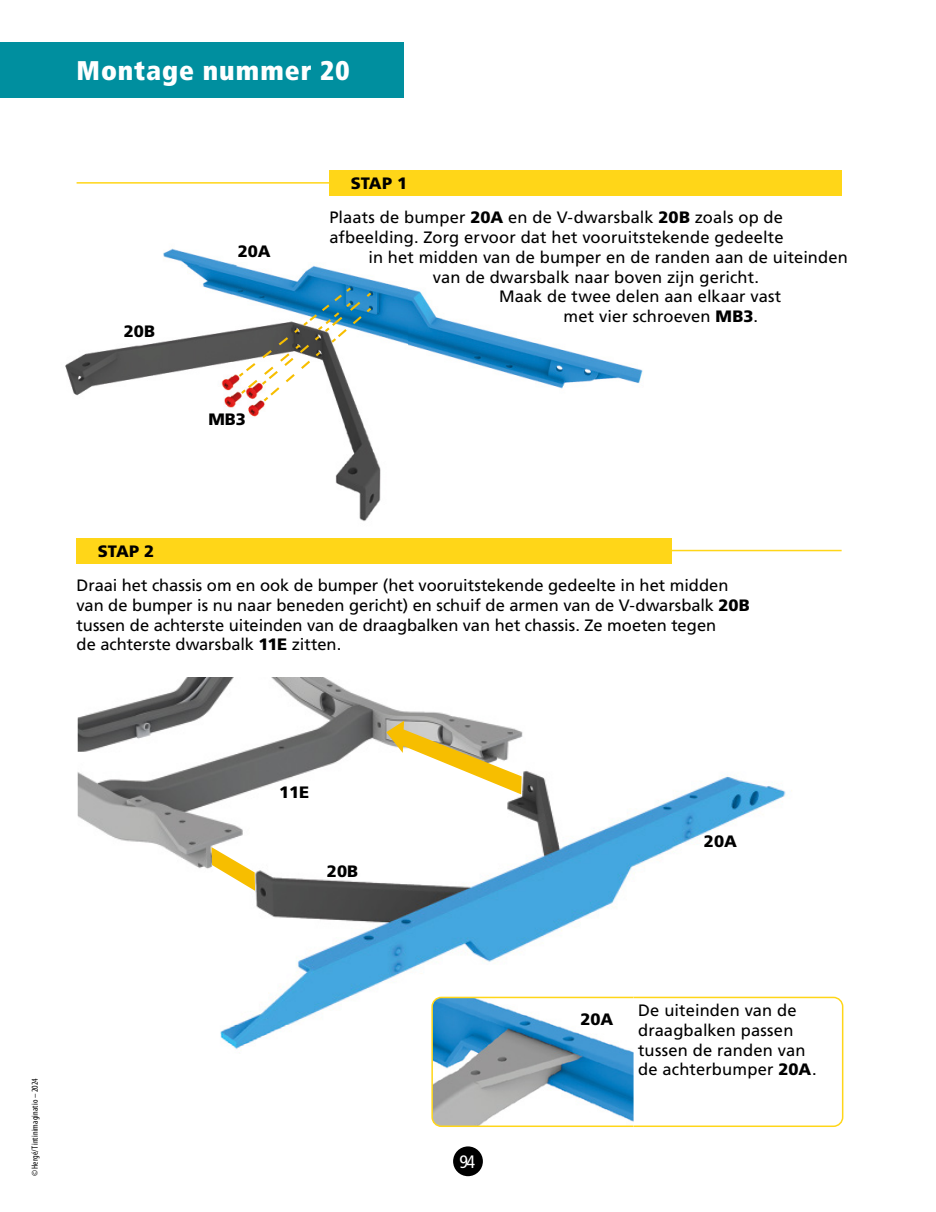
<style>
.page{position:relative;width:936px;height:1212px;background:#fff}
.page>*{position:absolute;margin:0;border:0;box-sizing:border-box;transform-origin:0 0}
.t1{font:900 condensed 27px "Frutiger LT Std";letter-spacing:.035em;color:#fff}
.t2{font:condensed 18px "Frutiger LT Std";color:#fff}
.t3{font:16.5px/19.8px "Frutiger LT Std";color:#000}
.t4{font:900 16.5px "Frutiger LT Std";color:#000}
.t5{font:condensed 9px "Myriad Pro";letter-spacing:.02em;color:#000}
.s1{font-weight:900}
</style>
<div class="page">
<img style="left:78px;top:677px;width:714px;height:348px">
<img style="left:220px;top:1025px;width:67px;height:24px">
<svg style="left:430px;top:996px;width:414px;height:131px"></svg>
<svg style="left:386px;top:721px;width:135px;height:73px"></svg>
<svg style="left:211px;top:847px;width:44px;height:44px"></svg>
<img style="left:65px;top:182px;width:578px;height:339px">
<svg style="left:236px;top:285px;width:137px;height:118px"></svg>
<hr style="left:77px;top:182px;width:583px;height:2px;background:#ffd618">
<div style="left:329px;top:170px;width:513px;height:26px;background:#ffd618"></div>
<hr style="left:221px;top:550px;width:620px;height:1px;background:#ffd618">
<div style="left:77px;top:538px;width:595px;height:25px;background:#ffd618"></div>
<div style="left:453px;top:1146px;width:30px;height:30px;background:#000;border-radius:50%"></div>
<div style="left:0;top:43px;width:404px;height:55px;background:#008f9f"></div>
<h1 class="t1" style="left:77px;top:54px;width:274px">Montage nummer 20</h1>
<p class="t4" style="left:124px;top:322px;width:33px">20B</p>
<p class="t4" style="left:98px;top:541px;width:58px">STAP 2</p>
<p class="t4" style="left:238px;top:241px;width:35px">20A</p>
<p class="t4" style="left:208px;top:410px;width:39px">MB3</p>
<p class="t4" style="left:351px;top:173px;width:58px">STAP 1</p>
<p class="t3" style="left:329px;top:208px;width:455px">Plaats de bumper <span class="s1">20A</span> en de V-dwarsbalk <span class="s1">20B</span> zoals op de</p>
<p class="t3" style="left:329px;top:227px;width:455px">afbeelding. Zorg ervoor dat het vooruitstekende gedeelte</p>
<p class="t3" style="left:368px;top:247px;width:481px">in het midden van de bumper en de randen aan de uiteinden</p>
<p class="t3" style="left:433px;top:267px;width:327px">van de dwarsbalk naar boven zijn gericht.</p>
<p class="t3" style="left:499px;top:287px;width:284px">Maak de twee delen aan elkaar vast</p>
<p class="t3" style="left:563px;top:307px;width:196px">met vier schroeven <span class="s1">MB3</span>.</p>
<p class="t3" style="left:77px;top:575px;width:674px">Draai het chassis om en ook de bumper (het vooruitstekende gedeelte in het midden van de bumper is nu naar beneden gericht) en schuif de armen van de V-dwarsbalk <span class="s1">20B </span>tussen de achterste uiteinden van de draagbalken van het chassis. Ze moeten tegen<br>de achterste dwarsbalk <span class="s1">11E</span> zitten.</p>
<p class="t5" style="left:30px;top:1176px;width:99px;rotate:-90deg">©Hergé/Tintinimaginatio – 2024</p>
<p class="t4" style="left:279px;top:782px;width:32px">11E</p>
<p class="t4" style="left:327px;top:861px;width:33px">20B</p>
<p class="t2" style="left:459px;top:1151px;width:17px">94</p>
<p class="t4" style="left:704px;top:831px;width:35px">20A</p>
<p class="t4" style="left:580px;top:1009px;width:35px">20A</p>
<p class="t3" style="left:638px;top:1000px;width:180px">De uiteinden van de draagbalken passen tussen de randen van de achterbumper <span class="s1">20A</span>.</p>
</div>
